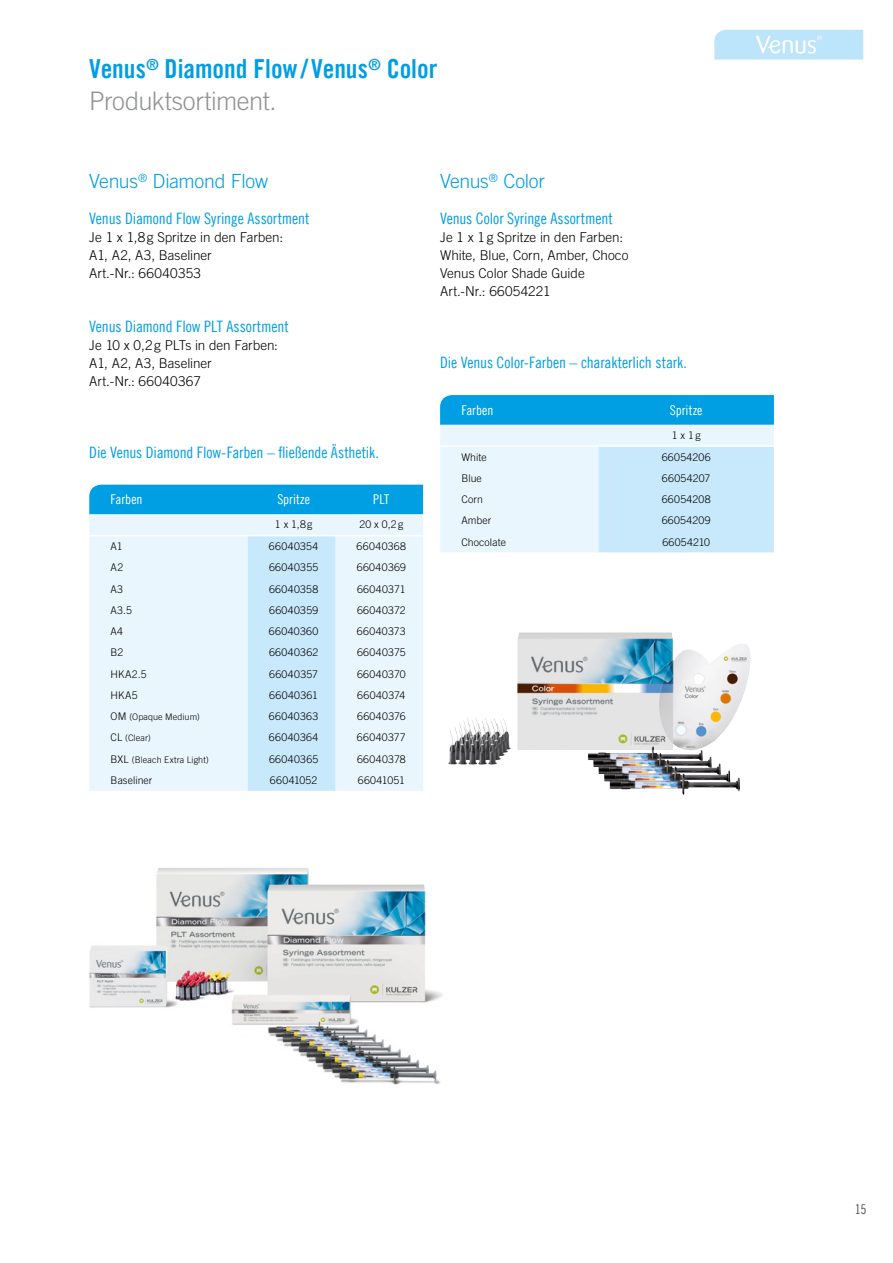
<style>
.page{position:relative;width:893px;height:1263px;background:#fff}
.page>*{position:absolute;margin:0;border:0;box-sizing:border-box;transform-origin:0 0}
.t1{font:26.25px "Trade Gothic LT Com Bd Cn 20";color:#009ee3}
.t2{font:300 25.5px "Trade Gothic LT Com";letter-spacing:-.015em;color:#919292}
.t3{font:300 19.5px "Trade Gothic LT Com";letter-spacing:-.015em;color:#009ee3}
.t4{font:15.75px "Trade Gothic LT Com Cn 18";letter-spacing:-.005em;color:#009ee3}
.t5{font:300 13.5px/18px "Trade Gothic LT Com";color:#000}
.t6{font:13.5px "Trade Gothic LT Com Cn 18";letter-spacing:.005em;color:#fff}
.t7{font:13.5px "Trade Gothic LT Com Cn 18";color:#565656}
.t8{font:300 10.5px "Trade Gothic LT Com";letter-spacing:.035em;color:#000}
.t9{font:300 10.5px "Trade Gothic LT Com";letter-spacing:.01em;color:#000}
.t10{font:300 10.5px "Trade Gothic LT Com";letter-spacing:.005em;color:#000}
.t11{font:300 9px "Trade Gothic LT Com";letter-spacing:.015em;color:#000}
.s1{font-size:10.5px}
</style>
<div class="page">
<img style="left:517px;top:632px;width:231px;height:163px">
<img style="left:89px;top:868px;width:354px;height:217px">
<svg style="left:714px;top:30px;width:149px;height:30px;background:#c2e6fa"></svg>
<div style="left:89px;top:485px;width:334px;height:29px;background:#009ee3"></div>
<svg style="left:440px;top:395px;width:334px;height:157px;background:#b1e0f7"></svg>
<hr style="left:440px;top:445px;width:158px;height:2px;background:#fff">
<hr style="left:598px;top:445px;width:176px;height:2px;background:#fff">
<div style="left:89px;top:514px;width:334px;height:277px;background:#eaf6fe"></div>
<div style="left:248px;top:536px;width:87px;height:255px;background:#c8e8fb"></div>
<hr style="left:89px;top:535px;width:159px;height:1px;background:#fff">
<hr style="left:248px;top:535px;width:87px;height:1px;background:#fff">
<hr style="left:335px;top:535px;width:88px;height:1px;background:#fff">
<h1 class="t1" style="left:89px;top:53px;width:350px">Venus<sup>®</sup> Diamond Flow/ Venus<sup>®</sup> Color</h1>
<h2 class="t2" style="left:89px;top:86px;width:189px">Produktsortiment.</h2>
<h3 class="t3" style="left:89px;top:170px;width:180px">Venus<sup>®</sup> Diamond Flow</h3>
<h3 class="t4" style="left:89px;top:209px;width:222px">Venus Diamond Flow Syringe Assortment</h3>
<p class="t5" style="left:89px;top:228px;width:195px">Je 1 x 1,8g Spritze in den Farben:<br>A1, A2, A3, Baseliner<br>Art.-Nr.: 66040353</p>
<h3 class="t4" style="left:89px;top:317px;width:201px">Venus Diamond Flow PLT Assortment</h3>
<p class="t5" style="left:89px;top:336px;width:190px">Je 10 x 0,2g PLTs in den Farben:<br>A1, A2, A3, Baseliner<br>Art.-Nr.: 66040367</p>
<h3 class="t4" style="left:89px;top:443px;width:291px">Die Venus Diamond Flow-Farben – fließende Ästhetik.</h3>
<p class="t6" style="left:111px;top:492px;width:34px">Farben</p>
<p class="t6" style="left:277px;top:492px;width:34px">Spritze</p>
<p class="t6" style="left:373px;top:492px;width:18px">PLT</p>
<p class="t8" style="left:275px;top:518px;width:39px">1 x 1,8g</p>
<p class="t8" style="left:359px;top:518px;width:45px">20 x 0,2g</p>
<p class="t8" style="left:111px;top:540px;width:14px">A1</p>
<p class="t8" style="left:269px;top:540px;width:51px">66040354</p>
<p class="t8" style="left:357px;top:540px;width:51px">66040368</p>
<p class="t8" style="left:111px;top:561px;width:14px">A2</p>
<p class="t8" style="left:269px;top:561px;width:51px">66040355</p>
<p class="t8" style="left:357px;top:561px;width:51px">66040369</p>
<p class="t8" style="left:111px;top:583px;width:14px">A3</p>
<p class="t8" style="left:269px;top:583px;width:51px">66040358</p>
<p class="t8" style="left:357px;top:583px;width:50px">66040371</p>
<p class="t8" style="left:111px;top:604px;width:23px">A3.5</p>
<p class="t8" style="left:269px;top:604px;width:51px">66040359</p>
<p class="t8" style="left:357px;top:604px;width:50px">66040372</p>
<p class="t8" style="left:111px;top:625px;width:14px">A4</p>
<p class="t8" style="left:269px;top:625px;width:51px">66040360</p>
<p class="t8" style="left:357px;top:625px;width:50px">66040373</p>
<p class="t8" style="left:111px;top:646px;width:14px">B2</p>
<p class="t8" style="left:269px;top:646px;width:51px">66040362</p>
<p class="t8" style="left:357px;top:646px;width:50px">66040375</p>
<p class="t8" style="left:111px;top:668px;width:38px">HKA2.5</p>
<p class="t8" style="left:269px;top:668px;width:50px">66040357</p>
<p class="t8" style="left:357px;top:668px;width:50px">66040370</p>
<p class="t8" style="left:111px;top:689px;width:29px">HKA5</p>
<p class="t8" style="left:269px;top:689px;width:50px">66040361</p>
<p class="t8" style="left:357px;top:689px;width:50px">66040374</p>
<p class="t11" style="left:111px;top:712px;width:91px"><span class="s1">OM</span> (Opaque Medium)</p>
<p class="t8" style="left:269px;top:710px;width:51px">66040363</p>
<p class="t8" style="left:357px;top:710px;width:50px">66040376</p>
<p class="t11" style="left:111px;top:733px;width:42px"><span class="s1">CL</span> (Clear)</p>
<p class="t8" style="left:269px;top:731px;width:51px">66040364</p>
<p class="t8" style="left:357px;top:731px;width:50px">66040377</p>
<p class="t11" style="left:111px;top:754px;width:100px"><span class="s1">BXL</span> (Bleach Extra Light)</p>
<p class="t8" style="left:269px;top:753px;width:51px">66040365</p>
<p class="t8" style="left:357px;top:753px;width:50px">66040378</p>
<p class="t10" style="left:111px;top:774px;width:43px">Baseliner</p>
<p class="t8" style="left:270px;top:774px;width:49px">66041052</p>
<p class="t8" style="left:358px;top:774px;width:49px">66041051</p>
<h3 class="t3" style="left:440px;top:170px;width:106px">Venus<sup>®</sup> Color</h3>
<h3 class="t4" style="left:440px;top:209px;width:174px">Venus Color Syringe Assortment</h3>
<p class="t5" style="left:440px;top:228px;width:190px">Je 1 x 1g Spritze in den Farben:<br>White, Blue, Corn, Amber, Choco<br>Venus Color Shade Guide<br>Art.-Nr.: 66054221</p>
<h3 class="t4" style="left:440px;top:353px;width:248px">Die Venus Color-Farben – charakterlich stark.</h3>
<p class="t6" style="left:461px;top:402px;width:34px">Farben</p>
<p class="t6" style="left:670px;top:402px;width:34px">Spritze</p>
<p class="t8" style="left:672px;top:429px;width:30px">1 x 1g</p>
<p class="t8" style="left:461px;top:451px;width:27px">White</p>
<p class="t8" style="left:662px;top:451px;width:50px">66054206</p>
<p class="t8" style="left:461px;top:472px;width:22px">Blue</p>
<p class="t8" style="left:662px;top:472px;width:50px">66054207</p>
<p class="t8" style="left:461px;top:493px;width:23px">Corn</p>
<p class="t8" style="left:662px;top:493px;width:50px">66054208</p>
<p class="t8" style="left:461px;top:514px;width:32px">Amber</p>
<p class="t8" style="left:662px;top:514px;width:50px">66054209</p>
<p class="t9" style="left:461px;top:536px;width:46px">Chocolate</p>
<p class="t8" style="left:662px;top:536px;width:49px">66054210</p>
<p class="t7" style="left:855px;top:1201px;width:13px">15</p>
</div>
